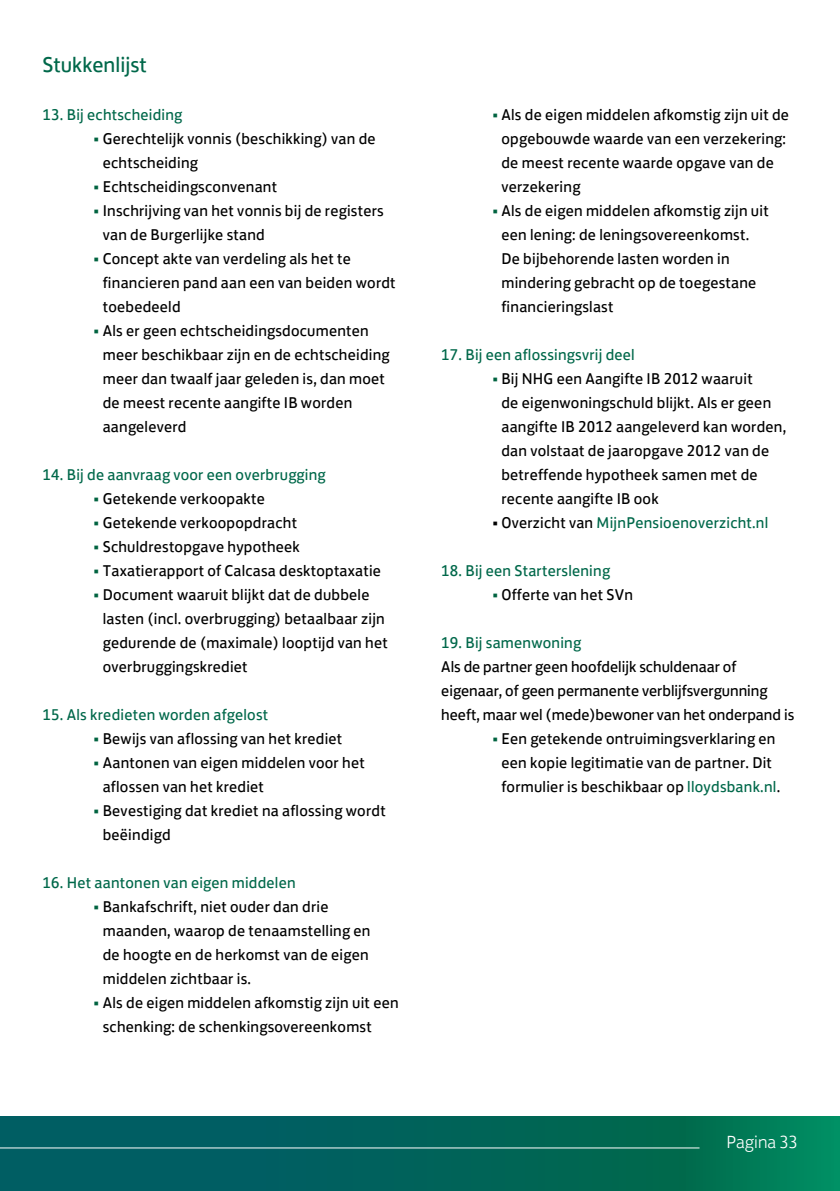
<style>
.page{position:relative;width:840px;height:1191px;background:#fff}
.page>*{position:absolute;margin:0;border:0;box-sizing:border-box;transform-origin:0 0}
.t1{font:22px "Lloyds Bank Jack";color:#00684a}
.t2{font:300 18px "Lloyds Bank Jack";color:#fff}
.t3{font:16px/24px "Lloyds Bank Jack";letter-spacing:.015em;color:#000}
.t4{font:16px "Lloyds Bank Jack";letter-spacing:.015em;color:#00684a}
.s1{color:#006340}
.s2{color:#000}
.s3{color:#00684a}
</style>
<div class="page">
<svg style="left:0;top:1116px;width:839px;height:75px;background:#01675b"></svg>
<hr style="left:0;top:1147px;width:699px;height:1px;background:#fff">
<h1 class="t1" style="left:43px;top:46px;width:106px">Stukkenlijst</h1>
<p class="t4" style="left:43px;top:102px;width:141px">13. Bij echtscheiding</p>
<p class="t3" style="left:103px;top:125px;width:274px;text-indent:-9px"><span class="s1">•</span> Gerechtelijk vonnis (beschikking) van de echtscheiding</p>
<p class="t3" style="left:94px;top:173px;width:185px"><span class="s1">•</span> Echtscheidingsconvenant</p>
<p class="t3" style="left:103px;top:197px;width:282px;text-indent:-9px"><span class="s1">•</span> Inschrijving van het vonnis bij de registers van de Burgerlijke stand</p>
<p class="t3" style="left:103px;top:245px;width:294px;text-indent:-9px"><span class="s1">•</span> Concept akte van verdeling als het te financieren pand aan een van beiden wordt toebedeeld</p>
<p class="t3" style="left:103px;top:317px;width:288px;text-indent:-9px"><span class="s1">•</span> Als er geen echtscheidingsdocumenten meer beschikbaar zijn en de echtscheiding meer dan twaalf jaar geleden is, dan moet de meest recente aangifte IB worden aangeleverd</p>
<p class="t4" style="left:43px;top:462px;width:284px">14. Bij de aanvraag voor een overbrugging</p>
<p class="t3" style="left:94px;top:485px;width:173px"><span class="s1">•</span> Getekende verkoopakte</p>
<p class="t3" style="left:94px;top:509px;width:205px"><span class="s1">•</span> Getekende verkoopopdracht</p>
<p class="t3" style="left:94px;top:533px;width:208px"><span class="s1">•</span> Schuldrestopgave hypotheek</p>
<p class="t3" style="left:94px;top:557px;width:289px"><span class="s1">•</span> Taxatierapport of Calcasa desktoptaxatie</p>
<p class="t3" style="left:103px;top:581px;width:286px;text-indent:-9px"><span class="s1">•</span> Document waaruit blijkt dat de dubbele lasten (incl. overbrugging) betaalbaar zijn gedurende de (maximale) looptijd van het overbruggingskrediet</p>
<p class="t4" style="left:43px;top:702px;width:227px">15. Als kredieten worden afgelost</p>
<p class="t3" style="left:94px;top:725px;width:250px"><span class="s1">•</span> Bewijs van aflossing van het krediet</p>
<p class="t3" style="left:103px;top:749px;width:263px;text-indent:-9px"><span class="s1">•</span> Aantonen van eigen middelen voor het aflossen van het krediet</p>
<p class="t3" style="left:103px;top:797px;width:284px;text-indent:-9px"><span class="s1">•</span> Bevestiging dat krediet na aflossing wordt beëindigd</p>
<p class="t4" style="left:43px;top:870px;width:254px">16. Het aantonen van eigen middelen</p>
<p class="t3" style="left:103px;top:893px;width:269px;text-indent:-9px"><span class="s1">•</span> Bankafschrift, niet ouder dan drie maanden, waarop de tenaamstelling en de hoogte en de herkomst van de eigen middelen zichtbaar is.</p>
<p class="t3" style="left:103px;top:989px;width:297px;text-indent:-9px"><span class="s1">•</span> Als de eigen middelen afkomstig zijn uit een schenking: de schenkingsovereenkomst</p>
<p class="t3" style="left:501px;top:101px;width:289px;text-indent:-9px"><span class="s1">•</span> Als de eigen middelen afkomstig zijn uit de opgebouwde waarde van een verzekering: de meest recente waarde opgave van de verzekering</p>
<p class="t3" style="left:501px;top:197px;width:268px;text-indent:-9px"><span class="s1">•</span> Als de eigen middelen afkomstig zijn uit een lening: de leningsovereenkomst.<br>De bijbehorende lasten worden in mindering gebracht op de toegestane financieringslast</p>
<p class="t4" style="left:441px;top:342px;width:195px">17. Bij een aflossingsvrij deel</p>
<p class="t3" style="left:501px;top:365px;width:286px;text-indent:-9px"><span class="s1">•</span> Bij NHG een Aangifte IB 2012 waaruit<br>de eigenwoningschuld blijkt. Als er geen aangifte IB 2012 aangeleverd kan worden, dan volstaat de jaaropgave 2012 van de betreffende hypotheek samen met de recente aangifte IB ook</p>
<p class="t4" style="left:492px;top:510px;width:277px"><span class="s2">• Overzicht van</span> MijnPensioenoverzicht.nl</p>
<p class="t4" style="left:441px;top:558px;width:170px">18. Bij een Starterslening</p>
<p class="t3" style="left:492px;top:581px;width:142px"><span class="s1">•</span> Offerte van het SVn</p>
<p class="t4" style="left:441px;top:630px;width:141px">19. Bij samenwoning</p>
<p class="t3" style="left:441px;top:653px;width:354px">Als de partner geen hoofdelijk schuldenaar of eigenaar, of geen permanente verblijfsvergunning heeft, maar wel (mede)bewoner van het onderpand is</p>
<p class="t3" style="left:492px;top:725px;width:289px;text-align:center"><span class="s1">•</span> Een getekende ontruimingsverklaring en een kopie legitimatie van de partner. Dit formulier is beschikbaar op <span class="s3">lloydsbank.nl</span>.</p>
<p class="t2" style="left:726px;top:1127px;width:72px">Pagina 33</p>
</div>
